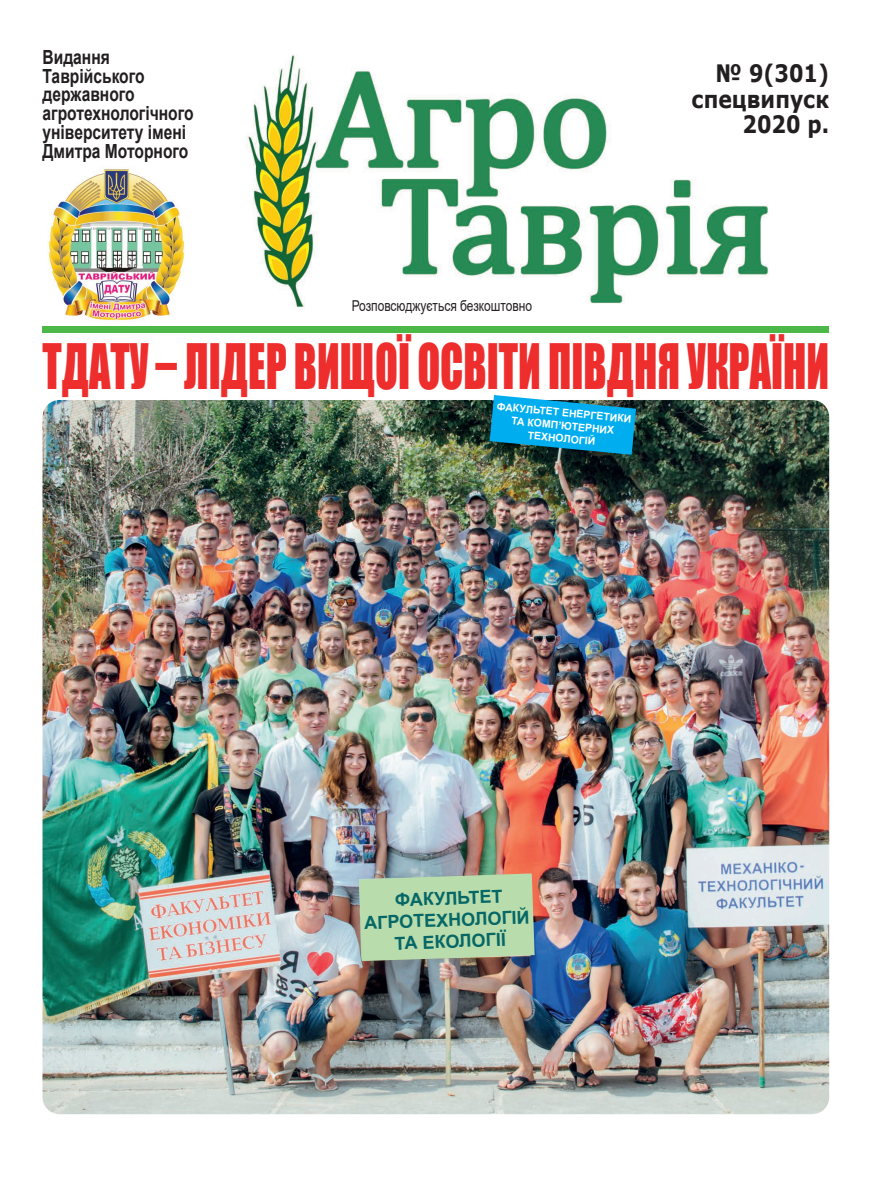
<style>
.page{position:relative;width:893px;height:1178px;background:#fff}
.page>*{position:absolute;margin:0;border:0;box-sizing:border-box;transform-origin:0 0}
.t1{font:57.6px "Impact";color:#ee2d2d;scale:.73 1}
.t2{font:700 24px/25.5px "Verdana";color:#231f20;text-align:right;scale:.85 1}
.t3{font:700 19.5px/18.8px "Arial";color:#231f20;scale:.8 1}
.t4{font:700 18px/21.6px "Arial";color:#056766;text-align:center}
.t5{font:15px "Arial";color:#231f20;scale:.8 1}
.t6{font:700 10.5px/12.9px "Arial";color:#fff;text-align:center}
</style>
<div class="page">
<img style="left:246px;top:54px;width:523px;height:256px">
<div style="left:42px;top:326px;width:787px;height:7px;background:#4cb848"></div>
<img style="left:48px;top:169px;width:137px;height:152px">
<img style="left:43px;top:400px;width:786px;height:714px">
<svg style="left:359px;top:873px;width:176px;height:88px;background:#b4d4a8"></svg>
<svg style="left:490px;top:395px;width:146px;height:60px;background:#179dcd"></svg>
<p class="t3" style="left:43px;top:48px;width:190px">Видання<br>Таврійського державного агротехнологічного університету імені<br>Дмитра Моторного</p>
<p class="t2" style="left:691px;top:60px;width:163px">№ 9(301) спецвипуск<br>2020 р.</p>
<p class="t5" style="left:352px;top:296px;width:227px">Розповсюджується безкоштовно</p>
<h1 class="t1" style="left:43px;top:322px;width:1079px">ТДАТУ – ЛІДЕР ВИЩОЇ ОСВІТИ ПІВДНЯ УКРАЇНИ</h1>
<p class="t6" style="left:497px;top:400px;width:137px;rotate:5deg">ФАКУЛЬТЕТ ЕНЕРГЕТИКИ<br>ТА КОМП’ЮТЕРНИХ<br>ТЕХНОЛОГІЙ</p>
<p class="t4" style="left:363px;top:890px;width:167px;rotate:-2deg">ФАКУЛЬТЕТ<br>АГРОТЕХНОЛОГІЙ<br>ТА ЕКОЛОГІЇ</p>
</div>
